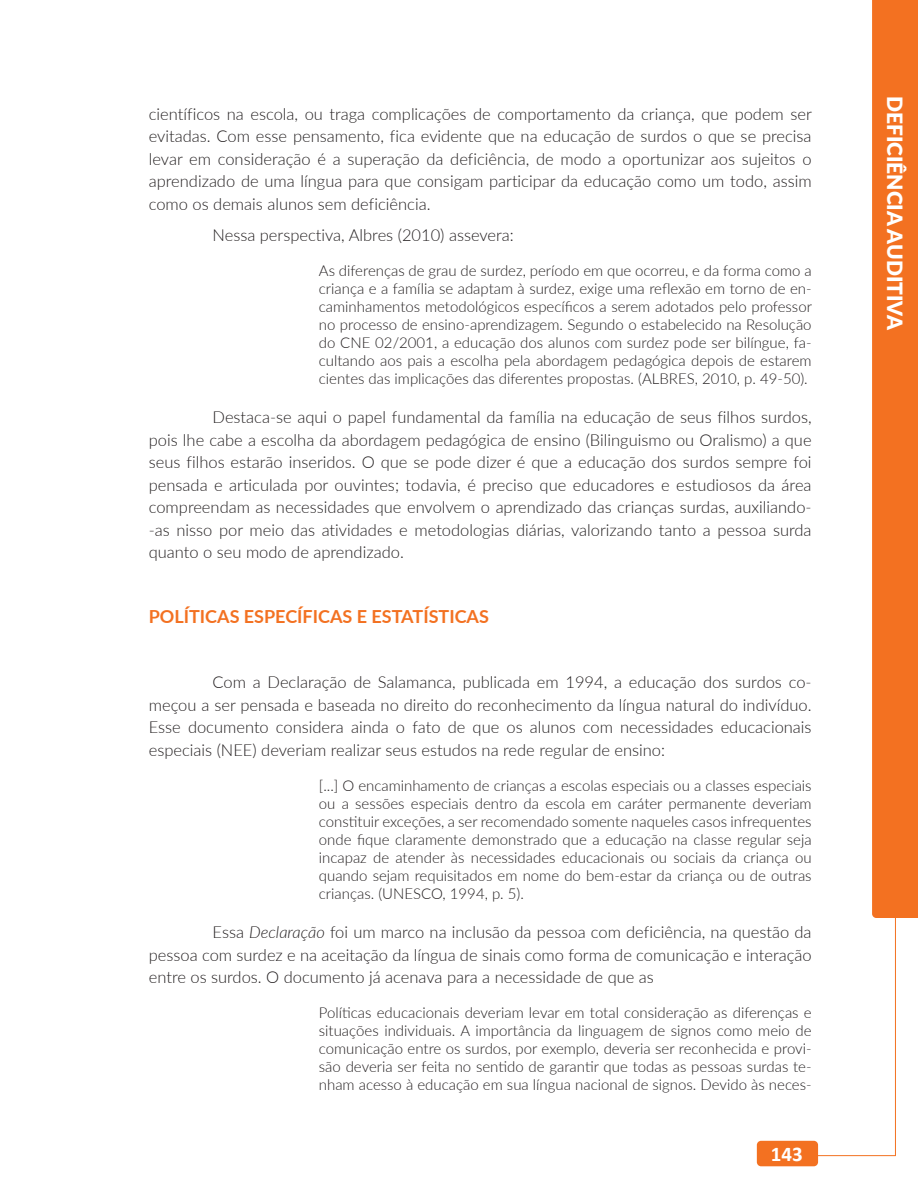
<style>
.page{position:relative;width:918px;height:1188px;background:#fff}
.page>*{position:absolute;margin:0;border:0;box-sizing:border-box;transform-origin:0 0}
.t1{font:900 21px "Lato";color:#fff}
.t2{font:700 21px "Calibri";color:#fff}
.Título_02{font:700 18px "Lato";color:#f37121}
.Texto{font:300 16.5px/22.5px "Lato";color:#231f20;text-align:justify}
.Citação_01{font:300 15px/18px "Lato";color:#231f20;text-align:justify}
.s1{font-style:italic}
</style>
<div class="page">
<hr style="left:806px;top:1155px;width:89px;height:1px;background:#f37121">
<div style="left:757px;top:1141px;width:61px;height:25px;background:#f37121;border-radius:4px"></div>
<div style="left:872px;top:0;width:46px;height:918px;background:#f37121"></div>
<hr style="left:895px;top:918px;width:1px;height:238px;background:#f37121">
<p class="Texto" style="left:149px;top:102px;width:665px">científicos na escola, ou traga complicações de comportamento da criança, que podem ser evitadas. Com esse pensamento, fica evidente que na educação de surdos o que se precisa levar em consideração é a superação da deficiência, de modo a oportunizar aos sujeitos o aprendizado de uma língua para que consigam participar da educação como um todo, assim como os demais alunos sem deficiência.</p>
<p class="Texto" style="left:213px;top:223px;width:303px">Nessa perspectiva, Albres (2010) assevera:</p>
<p class="Citação_01" style="left:319px;top:261px;width:495px">As diferenças de grau de surdez, período em que ocorreu, e da forma como a criança e a família se adaptam à surdez, exige uma reflexão em torno de en&shy;caminhamentos metodológicos específicos a serem adotados pelo professor no processo de ensino-aprendizagem. Segundo o estabelecido na Resolução do CNE 02/2001, a educação dos alunos com surdez pode ser bilíngue, fa&shy;cultando aos pais a escolha pela abordagem pedagógica depois de estarem cientes das implicações das diferentes propostas. (ALBRES, 2010, p. 49-50).</p>
<p class="Texto" style="left:149px;top:405px;width:664px;text-indent:64px">Destaca-se aqui o papel fundamental da família na educação de seus filhos surdos, pois lhe cabe a escolha da abordagem pedagógica de ensino (Bilinguismo ou Oralismo) a que seus filhos estarão inseridos. O que se pode dizer é que a educação dos surdos sempre foi pensada e articulada por ouvintes; todavia, é preciso que educadores e estudiosos da área compreendam as necessidades que envolvem o aprendizado das crianças surdas, auxiliando--as nisso por meio das atividades e metodologias diárias, valorizando tanto a pessoa surda quanto o seu modo de aprendizado.</p>
<p class="Título_02" style="left:149px;top:603px;width:342px">POLÍTICAS ESPECÍFICAS E ESTATÍSTICAS</p>
<p class="Texto" style="left:149px;top:670px;width:664px;text-indent:64px">Com a Declaração de Salamanca, publicada em 1994, a educação dos surdos co&shy;meçou a ser pensada e baseada no direito do reconhecimento da língua natural do indivíduo.<br>Esse documento considera ainda o fato de que os alunos com necessidades educacionais especiais (NEE) deveriam realizar seus estudos na rede regular de ensino:</p>
<p class="Citação_01" style="left:319px;top:776px;width:494px">[...] O encaminhamento de crianças a escolas especiais ou a classes especiais ou a sessões especiais dentro da escola em caráter permanente deveriam constituir exceções, a ser recomendado somente naqueles casos infrequentes onde fique claramente demonstrado que a educação na classe regular seja incapaz de atender às necessidades educacionais ou sociais da criança ou quando sejam requisitados em nome do bem-estar da criança ou de outras crianças. (UNESCO, 1994, p. 5).</p>
<p class="Texto" style="left:149px;top:920px;width:664px;text-indent:64px">Essa <span class="s1">Declaração</span> foi um marco na inclusão da pessoa com deficiência, na questão da pessoa com surdez e na aceitação da língua de sinais como forma de comunicação e interação entre os surdos. O documento já acenava para a necessidade de que as</p>
<p class="Citação_01" style="left:319px;top:1003px;width:494px">Políticas educacionais deveriam levar em total consideração as diferenças e situações individuais. A importância da linguagem de signos como meio de comunicação entre os surdos, por exemplo, deveria ser reconhecida e provi&shy;são deveria ser feita no sentido de garantir que todas as pessoas surdas te&shy;nham acesso à educação em sua língua nacional de signos. Devido às neces-</p>
<p class="t2" style="left:771px;top:1140px;width:33px">143</p>
<p class="t1" style="left:911px;top:96px;width:236px;rotate:90deg">DEFICIÊNCIA AUDITIVA</p>
</div>
